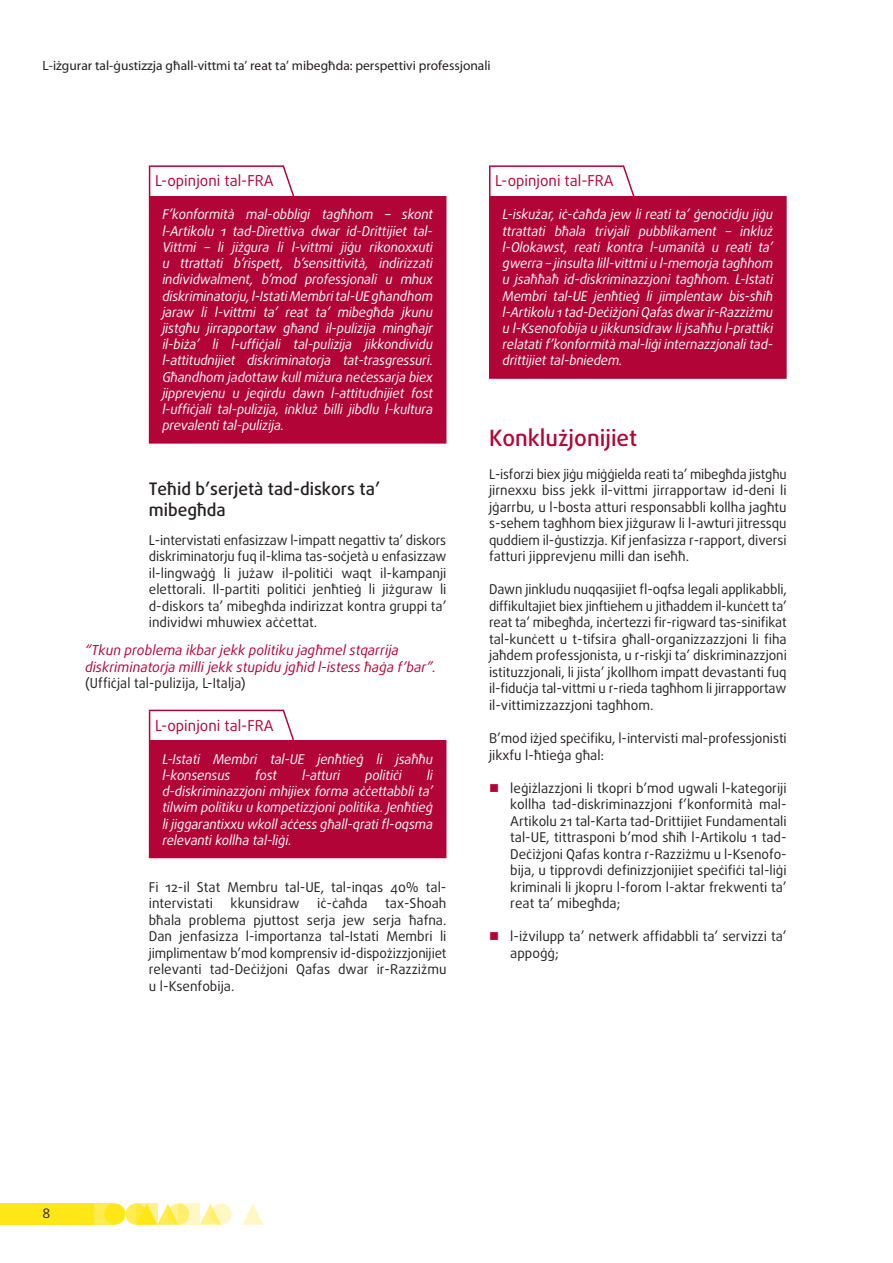
<style>
.page{position:relative;width:893px;height:1263px;background:#fff}
.page>*{position:absolute;margin:0;border:0;box-sizing:border-box;transform-origin:0 0}
.titles_h2{font:500 22.5px "Daxline Pro";color:#b30437}
.titles_h3{font:500 17.25px/20.7px "Daxline Pro";color:#231f20}
.opinion_header{font:15px "Daxline Pro";color:#b30437}
.quote_body{font:italic 13.8px/16.5px "Daxline Pro";color:#b30437}
.text_body{font:13.5px/16.5px "Daxline Pro";color:#231f20;text-align:justify}
.opinion_text{font:italic 13.5px/16.2px "Daxline Pro";letter-spacing:-.01em;color:#fff;text-align:justify}
.t1{font:13.5px "Myriad Pro";color:#231f20}
.s1{font-style:normal;color:#231f20}
.s2{color:#b30437}
</style>
<div class="page">
<svg style="left:125px;top:1203px;width:22px;height:22px"></svg>
<div style="left:94px;top:1203px;width:21px;height:22px;background:#ffec50"></div>
<div style="left:0;top:1203px;width:94px;height:22px;background:#ffe616"></div>
<svg style="left:200px;top:1203px;width:18px;height:22px"></svg>
<svg style="left:242px;top:1204px;width:21px;height:21px"></svg>
<div style="left:104px;top:1203px;width:21px;height:22px;background:#ffe616;border-radius:50%"></div>
<svg style="left:157px;top:1203px;width:18px;height:22px"></svg>
<svg style="left:168px;top:1203px;width:21px;height:22px"></svg>
<svg style="left:210px;top:1203px;width:22px;height:22px"></svg>
<svg style="left:136px;top:1203px;width:21px;height:22px"></svg>
<svg style="left:179px;top:1203px;width:21px;height:22px"></svg>
<div style="left:150px;top:196px;width:296px;height:247px;background:#b30437"></div>
<svg style="left:149px;top:167px;width:1px;height:29px"></svg>
<hr style="left:149px;top:165px;width:135px;height:2px;background:#b30437">
<hr style="left:149px;top:196px;width:1px;height:246px;background:#b30437">
<hr style="left:149px;top:442px;width:135px;height:2px;background:#b30437">
<hr style="left:284px;top:442px;width:162px;height:2px;background:#b30437">
<div style="left:150px;top:740px;width:296px;height:117px;background:#b30437"></div>
<svg style="left:149px;top:711px;width:1px;height:29px"></svg>
<hr style="left:149px;top:710px;width:135px;height:1px;background:#b30437">
<hr style="left:149px;top:740px;width:1px;height:117px;background:#b30437">
<hr style="left:149px;top:857px;width:135px;height:1px;background:#b30437">
<hr style="left:284px;top:857px;width:162px;height:1px;background:#b30437">
<div style="left:490px;top:196px;width:296px;height:182px;background:#b30437"></div>
<svg style="left:489px;top:167px;width:1px;height:29px"></svg>
<hr style="left:489px;top:165px;width:135px;height:2px;background:#b30437">
<hr style="left:489px;top:196px;width:1px;height:181px;background:#b30437">
<hr style="left:489px;top:377px;width:135px;height:2px;background:#b30437">
<hr style="left:624px;top:377px;width:163px;height:2px;background:#b30437">
<hr style="left:785px;top:196px;width:2px;height:181px;background:#b30437">
<svg style="left:281px;top:165px;width:14px;height:31px"></svg>
<svg style="left:281px;top:709px;width:14px;height:31px"></svg>
<svg style="left:621px;top:165px;width:14px;height:31px"></svg>
<p class="t1" style="left:43px;top:57px;width:450px">L-iżgurar tal-ġustizzja għall-vittmi ta’ reat ta’ mibegħda: perspettivi professjonali</p>
<p class="opinion_header" style="left:155px;top:171px;width:120px">L-opinjoni tal-FRA</p>
<p class="opinion_text" style="left:162px;top:207px;width:272px">F’konformità mal-obbligi tagħhom – skont l-Artikolu 1 tad-Direttiva dwar id-Drittijiet tal-Vittmi – li jiżgura li l-vittmi jiġu rikonoxxuti u ttrattati b’rispett, b’sensittività, indirizzati individwalment, b’mod professjonali u mhux diskriminatorju, l-Istati Membri tal-UE għandhom jaraw li l-vittmi ta’ reat ta’ mibegħda jkunu jistgħu jirrapportaw għand il-pulizija mingħajr il-biża’ li l-uffiċjali tal-pulizija jikkondividu l-attitudnijiet diskriminatorja tat-trasgressuri.<br>Għandhom jadottaw kull miżura neċessarja biex jipprevjenu u jeqirdu dawn l-attitudnijiet fost l-uffiċjali tal-pulizija, inkluż billi jibdlu l-kultura prevalenti tal-pulizija.</p>
<p class="titles_h3" style="left:149px;top:479px;width:233px">Teħid b’serjetà tad-diskors ta’ mibegħda</p>
<p class="text_body" style="left:149px;top:532px;width:299px">L-intervistati enfasizzaw l-impatt negattiv ta’ diskors diskriminatorju fuq il-klima tas-soċjetà u enfasizzaw il-lingwaġġ li jużaw il-politiċi waqt il-kampanji elettorali. Il-partiti politiċi jenħtieġ li jiżguraw li d-diskors ta’ mibegħda indirizzat kontra gruppi ta’ individwi mhuwiex aċċettat.</p>
<p class="quote_body" style="left:85px;top:642px;width:352px">“Tkun problema ikbar jekk politiku jagħmel stqarrija diskriminatorja milli jekk stupidu jgħid l-istess ħaġa f’bar”. <span class="s1">(Uffiċjal tal-pulizija, L-Italja)</span></p>
<p class="opinion_header" style="left:155px;top:715px;width:120px">L-opinjoni tal-FRA</p>
<p class="opinion_text" style="left:162px;top:751px;width:272px">L-Istati Membri tal-UE jenħtieġ li jsaħħu l-konsensus</p>
<p class="opinion_text" style="left:255px;top:767px;width:23px">fost</p>
<p class="opinion_text" style="left:302px;top:767px;width:40px">l-atturi</p>
<p class="opinion_text" style="left:365px;top:767px;width:38px">politiċi</p>
<p class="opinion_text" style="left:162px;top:767px;width:272px;text-indent:265px">li d-diskriminazzjoni mhijiex forma aċċettabbli ta’ tilwim politiku u kompetizzjoni politika. Jenħtieġ li jiggarantixxu wkoll aċċess għall-qrati fl-oqsma relevanti kollha tal-liġi.</p>
<p class="text_body" style="left:149px;top:878px;width:299px">Fi 12-il Stat Membru tal-UE, tal-inqas 40% tal&shy;intervistati</p>
<p class="text_body" style="left:149px;top:895px;width:299px;text-indent:236px">tax-Shoah bħala problema pjuttost serja jew serja ħafna.<br>Dan jenfasizza l-importanza tal-Istati Membri li jimplimentaw b’mod komprensiv id-dispożizzjonijiet relevanti tad-Deċiżjoni Qafas dwar ir-Razziżmu u l-Ksenfobija.</p>
<p class="text_body" style="left:231px;top:895px;width:70px">kkunsidraw</p>
<p class="text_body" style="left:317px;top:895px;width:52px">iċ-ċaħda</p>
<p class="opinion_header" style="left:495px;top:171px;width:120px">L-opinjoni tal-FRA</p>
<p class="opinion_text" style="left:502px;top:207px;width:272px">L-iskużar, iċ-ċaħda jew li reati ta’ ġenoċidju jiġu ttrattati bħala trivjali pubblikament – inkluż l-Olokawst, reati kontra l-umanità u reati ta’ gwerra – jinsulta lill-vittmi u l-memorja tagħhom u jsaħħaħ id-diskriminazzjoni tagħhom. L-Istati Membri tal-UE jenħtieġ li jimplentaw bis-sħiħ l-Artikolu 1 tad-Deċiżjoni Qafas dwar ir-Razziżmu u l-Ksenofobija u jikkunsidraw li jsaħħu l-prattiki relatati f’konformità mal-liġi internazzjonali tad&shy;drittijiet tal-bniedem.</p>
<p class="titles_h2" style="left:489px;top:423px;width:150px">Konklużjonijiet</p>
<p class="text_body" style="left:489px;top:466px;width:299px">L-isforzi biex jiġu miġġielda reati ta’ mibegħda jistgħu jirnexxu biss jekk il-vittmi jirrapportaw id-deni li jġarrbu, u l-bosta atturi responsabbli kollha jagħtu s-sehem tagħhom biex jiżguraw li l-awturi jitressqu quddiem il-ġustizzja. Kif jenfasizza r-rapport, diversi fatturi jipprevjenu milli dan iseħħ.</p>
<p class="text_body" style="left:489px;top:581px;width:299px">Dawn jinkludu nuqqasijiet fl-oqfsa legali applikabbli, diffikultajiet biex jinftiehem u jitħaddem il-kunċett ta’ reat ta’ mibegħda, inċertezzi fir-rigward tas-sinifikat tal-kunċett u t-tifsira għall-organizzazzjoni li fiha jaħdem professjonista, u r-riskji ta’ diskriminazzjoni istituzzjonali, li jista’ jkollhom impatt devastanti fuq il-fiduċja tal-vittmi u r-rieda tagħhom li jirrapportaw il-vittimizzazzjoni tagħhom.</p>
<p class="text_body" style="left:489px;top:730px;width:299px">B’mod iżjed speċifiku, l-intervisti mal-professjonisti jikxfu l-ħtieġa għal:</p>
<p class="text_body" style="left:510px;top:779px;width:278px;text-indent:-21px"><span class="s2">■</span> leġiżlazzjoni li tkopri b’mod ugwali l-kategoriji kollha tad-diskriminazzjoni f’konformità mal-Artikolu 21 tal-Karta tad-Drittijiet Fundamentali tal-UE, tittrasponi b’mod sħiħ l-Artikolu 1 tad-Deċiżjoni Qafas kontra r-Razziżmu u l-Ksenofo&shy;bija, u tipprovdi definizzjonijiet speċifiċi tal-liġi kriminali li jkopru l-forom l-aktar frekwenti ta’ reat ta’ mibegħda;</p>
<p class="text_body" style="left:510px;top:928px;width:278px;text-indent:-21px"><span class="s2">■</span> l-iżvilupp ta’ netwerk affidabbli ta’ servizzi ta’ appoġġ;</p>
<p class="text_body" style="left:43px;top:1205px;width:9px">8</p>
</div>
